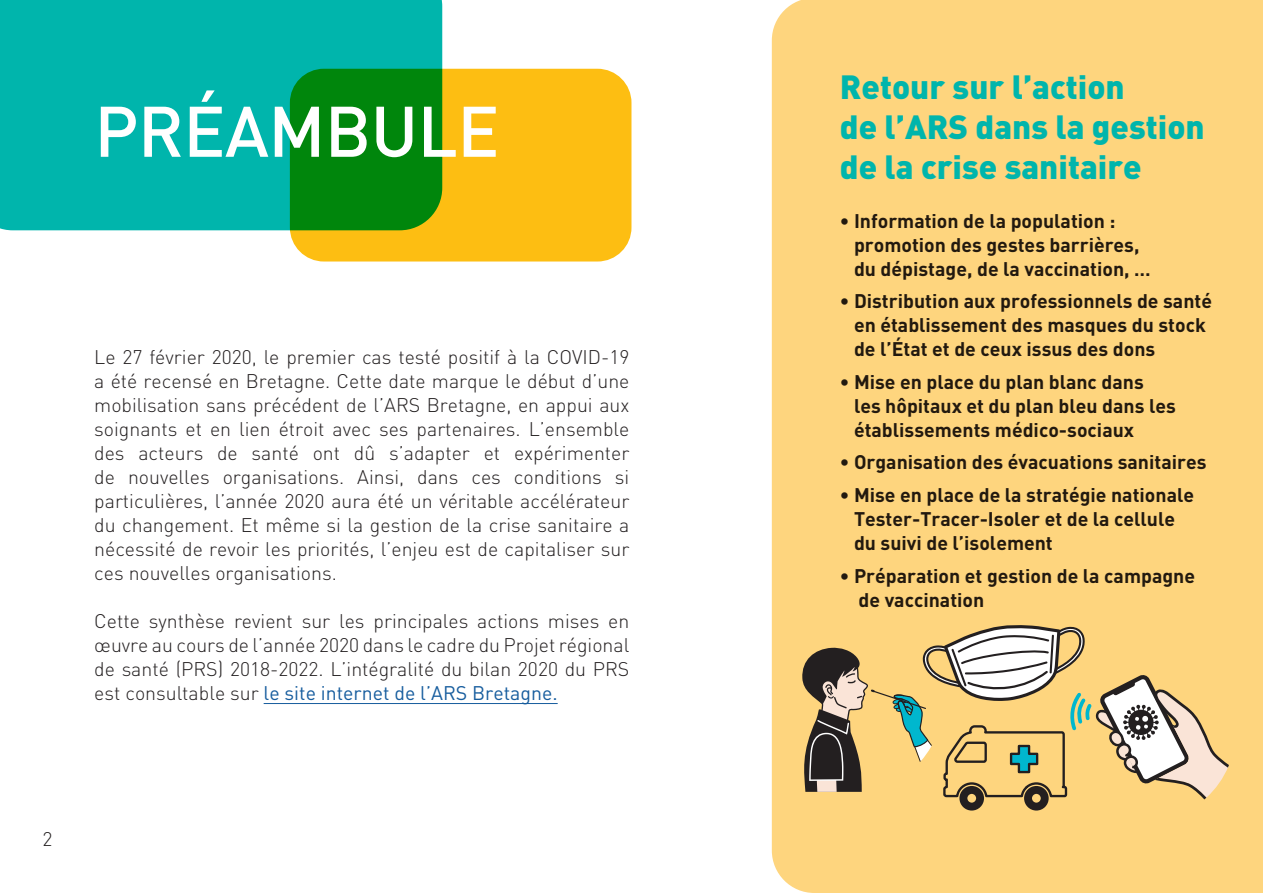
<style>
.page{position:relative;width:1263px;height:893px;background:#fff}
.page>*{position:absolute;margin:0;border:0;box-sizing:border-box;transform-origin:0 0}
.t1{font:70.35px "DIN Medium Alternate";letter-spacing:-.01em;color:#fff}
.t2{font:900 33.15px/39.8px "DIN";color:#00b5ac}
.t3{font:300 19.5px/24px "DIN";color:#231f20;text-align:justify}
.t4{font:700 19.5px/24px "DIN";color:#231f20}
.s1{font-weight:400;color:#175d9e}
</style>
<div class="page">
<hr style="left:264px;top:703px;width:294px;height:1px;background:#175d9e">
<div style="left:0;top:0;width:442px;height:230px;background:#00b5ac"></div>
<svg style="left:290px;top:69px;width:341px;height:192px;background:#9fa90f"></svg>
<div style="left:772px;top:0;width:491px;height:893px;background:#fed57e"></div>
<svg style="left:801px;top:625px;width:428px;height:187px;background:#d6bc83"></svg>
<h1 class="t1" style="left:94px;top:86px;width:407px">PRÉAMBULE</h1>
<p class="t3" style="left:94px;top:345px;width:537px">Le 27 février 2020, le premier cas testé positif à la COVID-19 a été recensé en Bretagne. Cette date marque le début d’une mobilisation sans précédent de l’ARS Bretagne, en appui aux soignants et en lien étroit avec ses partenaires. L’ensemble des acteurs de santé ont dû s’adapter et expérimenter de nouvelles organisations. Ainsi, dans ces conditions si particulières, l’année 2020 aura été un véritable accélérateur du changement. Et même si la gestion de la crise sanitaire a nécessité de revoir les priorités, l’enjeu est de capitaliser sur ces nouvelles organisations.</p>
<p class="t3" style="left:94px;top:609px;width:537px">Cette synthèse revient sur les principales actions mises en œuvre au cours de l’année 2020 dans le cadre du Projet régional de santé (PRS) 2018-2022. L’intégralité du bilan 2020 du PRS est consultable sur <span class="s1">le site internet de l’ARS Bretagne.</span></p>
<p class="t3" style="left:43px;top:827px;width:12px">2</p>
<h2 class="t2" style="left:840px;top:66px;width:366px">Retour sur l’action<br>de l’ARS dans la gestion de la crise sanitaire</h2>
<p class="t4" style="left:854px;top:208px;width:298px;text-indent:-14px">• Information de la population : promotion des gestes barrières, du dépistage, de la vaccination, …</p>
<p class="t4" style="left:854px;top:289px;width:360px;text-indent:-14px">• Distribution aux professionnels de santé en établissement des masques du stock de l’État et de ceux issus des dons</p>
<p class="t4" style="left:854px;top:369px;width:323px;text-indent:-14px">• Mise en place du plan blanc dans<br>les hôpitaux et du plan bleu dans les établissements médico-sociaux</p>
<p class="t4" style="left:840px;top:450px;width:368px">• Organisation des évacuations sanitaires</p>
<p class="t4" style="left:854px;top:482px;width:342px;text-indent:-14px">• Mise en place de la stratégie nationale<br>Tester-Tracer-Isoler et de la cellule du suivi de l’isolement</p>
<p class="t4" style="left:858px;top:563px;width:338px;text-indent:-19px">• Préparation et gestion de la campagne de vaccination</p>
</div>
